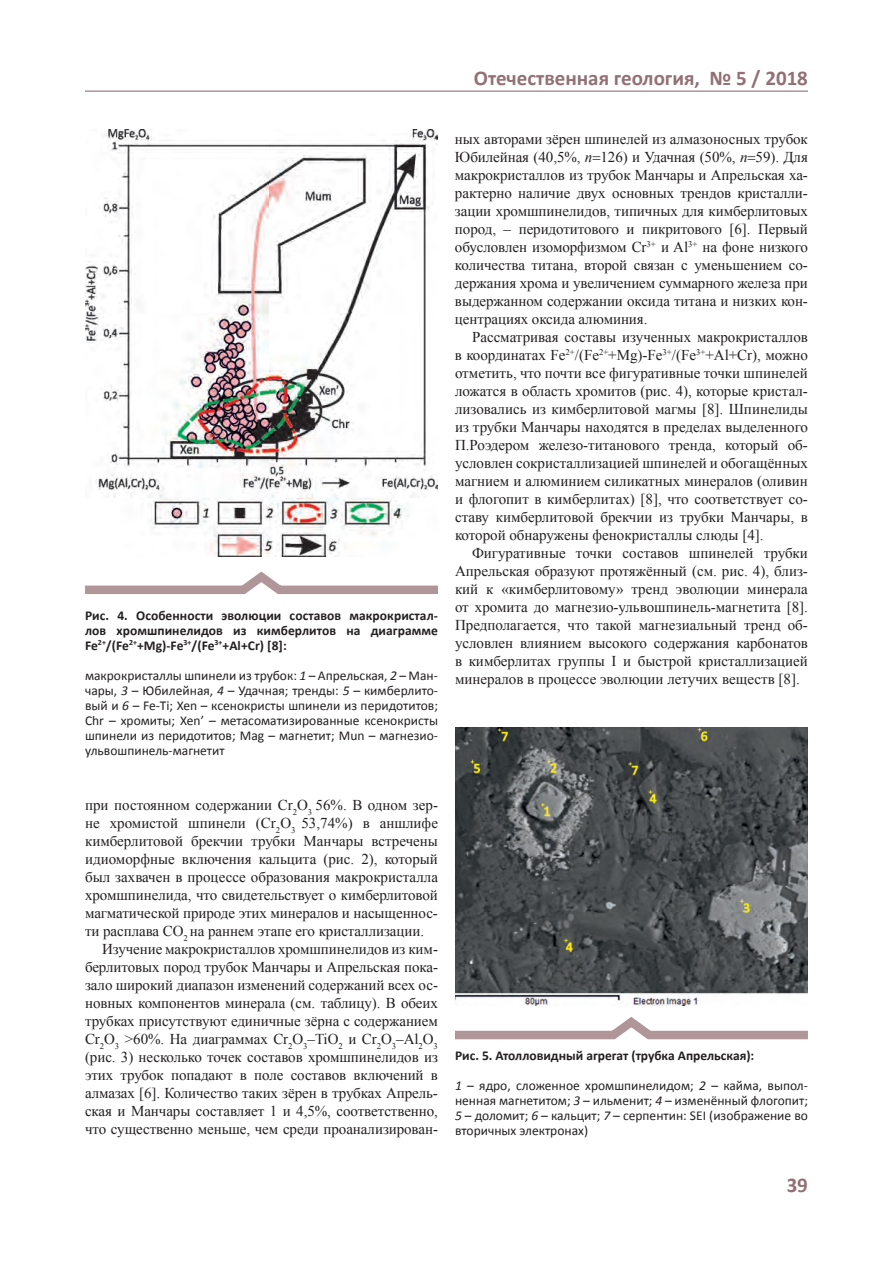
<style>
.page{position:relative;width:893px;height:1263px;background:#fff}
.page>*{position:absolute;margin:0;border:0;box-sizing:border-box;transform-origin:0 0}
.t1{font:700 21px "Calibri";color:#937076}
.t2{font:15px "Times New Roman";letter-spacing:-.005em;color:#231f20}
.t3{font:13.5px/15px "Calibri";color:#231f20;text-align:justify}
.t4{font:700 13.5px/15px "Calibri";color:#231f20;text-align:justify}
.s1{font-style:italic}
</style>
<div class="page">
<hr style="left:85px;top:91px;width:723px;height:1px;background:#937076">
<img style="left:85px;top:129px;width:353px;height:427px">
<svg style="left:85px;top:571px;width:353px;height:23px"></svg>
<svg style="left:455px;top:1017px;width:353px;height:23px"></svg>
<img style="left:455px;top:727px;width:353px;height:278px">
<p class="t1" style="left:474px;top:65px;width:336px">Отечественная геология, № 5 / 2018</p>
<p class="t4" style="left:85px;top:608px;width:354px">Рис. 4. Особенности эволюции составов макрокристал&shy;лов хромшпинелидов из кимберлитов на диаграмме Fe<sup>2+</sup>/(Fe<sup>2+</sup>+Mg)-Fe<sup>3+</sup>/(Fe<sup>3+</sup>+Al+Cr) [8]:</p>
<p class="t3" style="left:85px;top:668px;width:354px">макрокристаллы шпинели из трубок: <span class="s1">1</span> – Апрельская, <span class="s1">2</span> – Ман&shy;чары, <span class="s1">3</span> – Юбилейная, <span class="s1">4</span> – Удачная; тренды: <span class="s1">5</span> – кимберлито&shy;вый и <span class="s1">6</span> – Fe-Ti; Xen – ксенокристы шпинели из перидотитов; Chr – хромиты; Xen’ – метасоматизированные ксенокристы шпинели из перидотитов; Mag – магнетит; Mun – магнезио&shy;ульвошпинель-магнетит</p>
<p class="t2" style="left:85px;top:795px;width:354px">при постоянном содержании Cr<sub>2</sub>O<sub>3</sub> 56%. В одном зер-</p>
<p class="t2" style="left:85px;top:813px;width:354px">не хромистой шпинели (Cr<sub>2</sub>O<sub>3</sub> 53,74%) в аншлифе</p>
<p class="t2" style="left:85px;top:831px;width:354px">кимберлитовой брекчии трубки Манчары встречены</p>
<p class="t2" style="left:85px;top:849px;width:354px">идиоморфные включения кальцита (рис. 2), который</p>
<p class="t2" style="left:85px;top:867px;width:354px">был захвачен в процессе образования макрокристалла</p>
<p class="t2" style="left:85px;top:885px;width:354px">хромшпинелида, что свидетельствует о кимберлитовой</p>
<p class="t2" style="left:85px;top:903px;width:353px">магматической природе этих минералов и насыщеннос-</p>
<p class="t2" style="left:85px;top:921px;width:341px">ти расплава CO<sub>2</sub> на раннем этапе его кристаллизации.</p>
<p class="t2" style="left:102px;top:939px;width:337px">Изучение макрокристаллов хромшпинелидов из ким-</p>
<p class="t2" style="left:85px;top:957px;width:354px">берлитовых пород трубок Манчары и Апрельская пока-</p>
<p class="t2" style="left:85px;top:975px;width:354px">зало широкий диапазон изменений содержаний всех ос-</p>
<p class="t2" style="left:85px;top:993px;width:354px">новных компонентов минерала (см. таблицу). В обеих</p>
<p class="t2" style="left:85px;top:1011px;width:354px">трубках присутствуют единичные зёрна с содержанием</p>
<p class="t2" style="left:85px;top:1029px;width:354px">Cr<sub>2</sub>O<sub>3</sub> &gt;60%. На диаграммах Cr<sub>2</sub>O<sub>3</sub>–TiO<sub>2</sub> и Cr<sub>2</sub>O<sub>3</sub>–Al<sub>2</sub>O<sub>3</sub></p>
<p class="t2" style="left:85px;top:1047px;width:354px">(рис. 3) несколько точек составов хромшпинелидов из</p>
<p class="t2" style="left:85px;top:1065px;width:354px">этих трубок попадают в поле составов включений в</p>
<p class="t2" style="left:85px;top:1083px;width:354px">алмазах [6]. Количество таких зёрен в трубках Апрель-</p>
<p class="t2" style="left:85px;top:1101px;width:354px">ская и Манчары составляет 1 и 4,5%, соответственно,</p>
<p class="t2" style="left:85px;top:1119px;width:354px">что существенно меньше, чем среди проанализирован-</p>
<p class="t2" style="left:455px;top:129px;width:354px">ных авторами зёрен шпинелей из алмазоносных трубок</p>
<p class="t2" style="left:455px;top:147px;width:354px">Юбилейная (40,5%, <span class="s1">n</span> 126) и Удачная (50%, <span class="s1">n</span> 59). Для</p>
<p class="t2" style="left:455px;top:165px;width:354px">макрокристаллов из трубок Манчары и Апрельская ха-</p>
<p class="t2" style="left:455px;top:183px;width:354px">рактерно наличие двух основных трендов кристалли-</p>
<p class="t2" style="left:455px;top:201px;width:354px">зации хромшпинелидов, типичных для кимберлитовых</p>
<p class="t2" style="left:455px;top:219px;width:354px">пород, – перидотитового и пикритового [6]. Первый</p>
<p class="t2" style="left:455px;top:237px;width:354px">обусловлен изоморфизмом Cr<sup>3+</sup> и Al<sup>3+</sup> на фоне низкого</p>
<p class="t2" style="left:455px;top:255px;width:354px">количества титана, второй связан с уменьшением со-</p>
<p class="t2" style="left:455px;top:273px;width:354px">держания хрома и увеличением суммарного железа при</p>
<p class="t2" style="left:455px;top:291px;width:354px">выдержанном содержании оксида титана и низких кон-</p>
<p class="t2" style="left:455px;top:309px;width:194px">центрациях оксида алюминия.</p>
<p class="t2" style="left:472px;top:327px;width:337px">Рассматривая составы изученных макрокристаллов</p>
<p class="t2" style="left:455px;top:345px;width:354px">в координатах Fe<sup>2+</sup>/(Fe<sup>2+</sup>+Mg)-Fe<sup>3+</sup>/(Fe<sup>3+</sup>+Al+Cr), можно</p>
<p class="t2" style="left:455px;top:363px;width:354px">отметить, что почти все фигуративные точки шпинелей</p>
<p class="t2" style="left:455px;top:381px;width:354px">ложатся в область хромитов (рис. 4), которые кристал-</p>
<p class="t2" style="left:455px;top:399px;width:354px">лизовались из кимберлитовой магмы [8]. Шпинелиды</p>
<p class="t2" style="left:455px;top:417px;width:354px">из трубки Манчары находятся в пределах выделенного</p>
<p class="t2" style="left:455px;top:435px;width:353px">П.Роэдером железо-титанового тренда, который об-</p>
<p class="t2" style="left:455px;top:453px;width:354px">условлен сокристаллизацией шпинелей и обогащённых</p>
<p class="t2" style="left:455px;top:471px;width:354px">магнием и алюминием силикатных минералов (оливин</p>
<p class="t2" style="left:455px;top:489px;width:354px">и флогопит в кимберлитах) [8], что соответствует со-</p>
<p class="t2" style="left:455px;top:507px;width:354px">ставу кимберлитовой брекчии из трубки Манчары, в</p>
<p class="t2" style="left:455px;top:525px;width:310px">которой обнаружены фенокристаллы слюды [4].</p>
<p class="t2" style="left:472px;top:543px;width:337px">Фигуративные точки составов шпинелей трубки</p>
<p class="t2" style="left:455px;top:561px;width:354px">Апрельская образуют протяжённый (см. рис. 4), близ-</p>
<p class="t2" style="left:455px;top:579px;width:354px">кий к «кимберлитовому» тренд эволюции минерала</p>
<p class="t2" style="left:455px;top:597px;width:354px">от хромита до магнезио-ульвошпинель-магнетита [8].</p>
<p class="t2" style="left:455px;top:615px;width:353px">Предполагается, что такой магнезиальный тренд об-</p>
<p class="t2" style="left:455px;top:633px;width:354px">условлен влиянием высокого содержания карбонатов</p>
<p class="t2" style="left:455px;top:651px;width:354px">в кимберлитах группы I и быстрой кристаллизацией</p>
<p class="t2" style="left:455px;top:669px;width:346px">минералов в процессе эволюции летучих веществ [8].</p>
<p class="t4" style="left:455px;top:1048px;width:301px">Рис. 5. Атолловидный агрегат (трубка Апрельская):</p>
<p class="t3" style="left:455px;top:1078px;width:354px"><span class="s1">1</span> – ядро, сложенное хромшпинелидом; <span class="s1">2</span> – кайма, выпол&shy;ненная магнетитом; <span class="s1">3</span> – ильменит; <span class="s1">4</span> – изменённый флогопит; <span class="s1">5</span> – доломит; <span class="s1">6</span> – кальцит; <span class="s1">7</span> – серпентин: SEI (изображение во вторичных электронах)</p>
<p class="t1" style="left:787px;top:1171px;width:23px">39</p>
</div>
